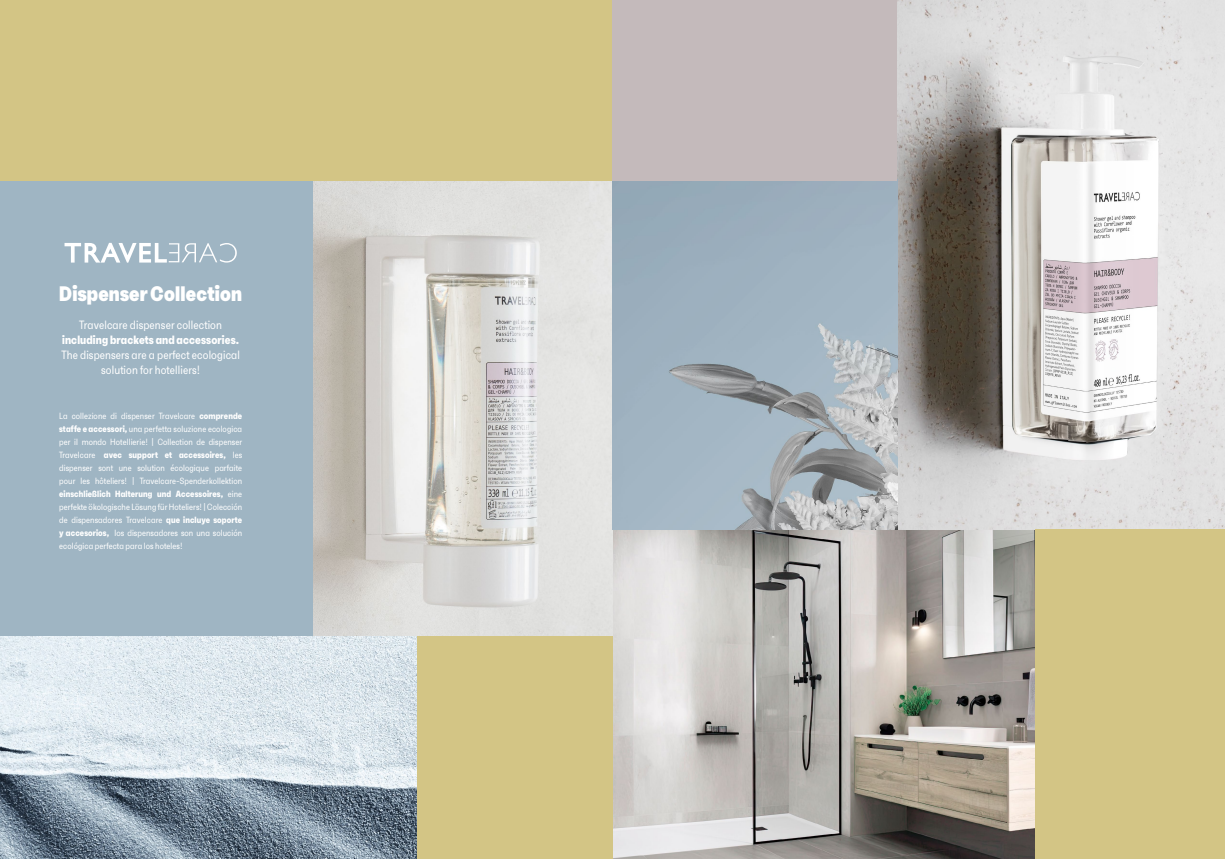
<style>
.page{position:relative;width:1225px;height:859px;background:#fff}
.page>*{position:absolute;margin:0;border:0;box-sizing:border-box;transform-origin:0 0}
.t1{font:800 21px "Faktum Test X Con";letter-spacing:.01em;color:#fff}
.t2{font:12px/15px "Faktum X Con";letter-spacing:.01em;color:#fff;text-align:center}
.t3{font:700 12px "Faktum X Con";letter-spacing:.01em;color:#fff}
.t4{font:9px/13px "Faktum X Con";letter-spacing:.01em;color:#fff;text-align:justify}
.s1{font-weight:700}
</style>
<div class="page">
<img style="left:612px;top:529px;width:423px;height:330px">
<div style="left:0;top:181px;width:313px;height:456px;background:#9fb5c3"></div>
<img style="left:313px;top:181px;width:299px;height:456px">
<img style="left:897px;top:0;width:328px;height:529px">
<svg style="left:65px;top:243px;width:172px;height:20px"></svg>
<div style="left:0;top:0;width:612px;height:181px;background:#d3c585"></div>
<div style="left:415px;top:637px;width:197px;height:222px;background:#d3c585"></div>
<div style="left:1035px;top:529px;width:190px;height:330px;background:#d3c585"></div>
<img style="left:612px;top:181px;width:285px;height:348px">
<img style="left:0;top:637px;width:417px;height:221px">
<div style="left:612px;top:0;width:285px;height:181px;background:#c4babb"></div>
<h1 class="t1" style="left:59px;top:285px;width:184px">Dispenser Collection</h1>
<h2 class="t2" style="left:79px;top:317px;width:144px">Travelcare dispenser collection</h2>
<h2 class="t3" style="left:62px;top:332px;width:179px">including brackets and accessories.</h2>
<h2 class="t2" style="left:61px;top:347px;width:180px">The dispensers are a perfect ecological solution for hotelliers!</h2>
<p class="t4" style="left:59px;top:409px;width:184px">La collezione di dispenser Travelcare <span class="s1">comprende staffe e accessori,</span> una perfetta soluzione ecologica per il mondo Hotellierie! | Collection de dispenser Travelcare <span class="s1">avec support et accessoires,</span> les dispenser sont une solution écologique parfaite pour les hôteliers! | Travelcare-Spenderkollektion <span class="s1">einschließlich Halterung und Accessoires,</span> eine perfekte ökologische Lösung für Hoteliers! | Colección de dispensadores Travelcare <span class="s1">que incluye soporte y accesorios,</span> los dispensadores son una solución ecológica perfecta para los hoteles!</p>
</div>
